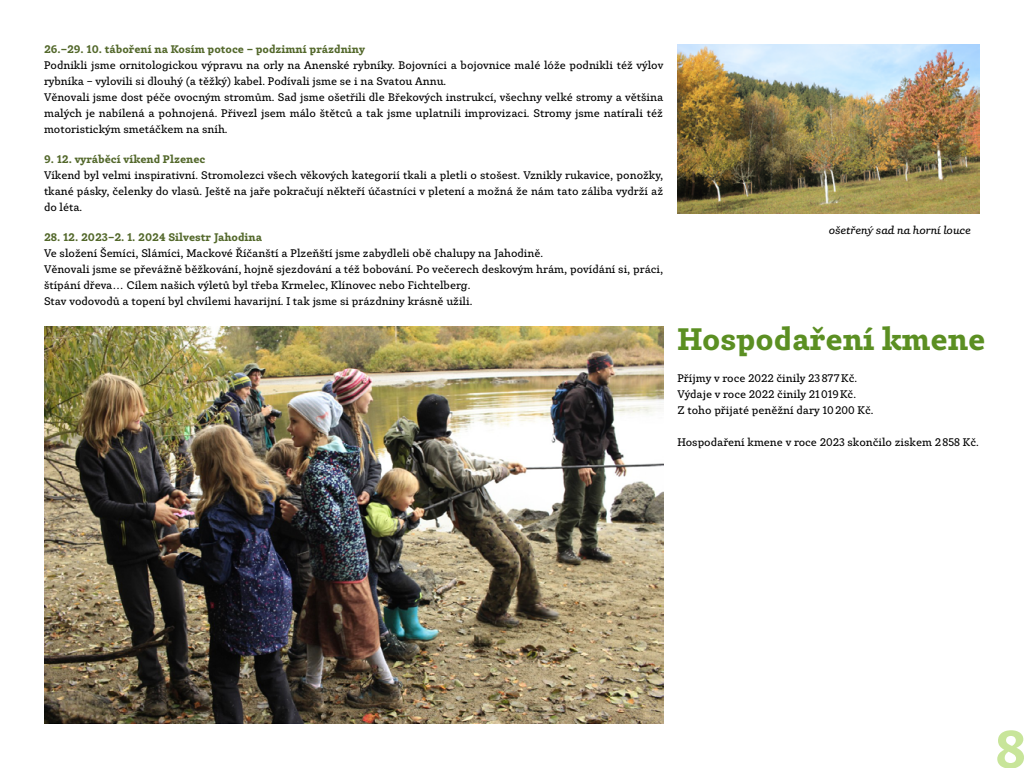
<style>
.page{position:relative;width:1024px;height:768px;background:#fff}
.page>*{position:absolute;margin:0;border:0;box-sizing:border-box;transform-origin:0 0}
.t1{font:700 53px "Carot Slab";color:#c8e59a}
.t2{font:700 31px "Carot Slab";color:#5b8f22}
.t3{font:11px/16px "Carot Slab";color:#000}
.t4{font:700 11px "Carot Slab";color:#53682b}
.t5{font:italic 11px "Carot Slab";color:#000}
</style>
<div class="page">
<img style="left:44px;top:326px;width:619px;height:398px">
<img style="left:677px;top:44px;width:303px;height:169px">
<p class="t4" style="left:44px;top:42px;width:322px">26.–29. 10. táboření na Kosím potoce – podzimní prázdniny</p>
<p class="t3" style="left:44px;top:57px;width:621px">Podnikli jsme ornitologickou výpravu na orly na Anenské rybníky. Bojovníci a bojovnice malé lóže podnikli též výlov rybníka – vylovili si dlouhý (a těžký) kabel. Podívali jsme se i na Svatou Annu.<br>Věnovali jsme dost péče ovocným stromům. Sad jsme ošetřili dle Břekových instrukcí, všechny velké stromy a většina malých je nabílená a pohnojená. Přivezl jsem málo štětců a tak jsme uplatnili improvizaci. Stromy jsme natírali též motoristickým smetáčkem na sníh.</p>
<p class="t4" style="left:44px;top:152px;width:163px">9. 12. vyráběcí víkend Plzenec</p>
<p class="t3" style="left:44px;top:167px;width:621px;text-align:justify">Víkend byl velmi inspirativní. Stromolezci všech věkových kategorií tkali a pletli o stošest. Vznikly rukavice, ponožky, tkané pásky, čelenky do vlasů. Ještě na jaře pokračují někteří účastníci v pletení a možná že nám tato záliba vydrží až do léta.</p>
<p class="t4" style="left:44px;top:230px;width:220px">28. 12. 2023–2. 1. 2024 Silvestr Jahodina</p>
<p class="t3" style="left:44px;top:245px;width:621px">Ve složení Šemíci, Slámíci, Mackové Říčanští a Plzeňští jsme zabydleli obě chalupy na Jahodině.<br>Věnovali jsme se převážně běžkování, hojně sjezdování a též bobování. Po večerech deskovým hrám, povídání si, práci, štípání dřeva… Cílem našich výletů byl třeba Krmelec, Klínovec nebo Fichtelberg.<br>Stav vodovodů a topení byl chvílemi havarijní. I tak jsme si prázdniny krásně užili.</p>
<p class="t5" style="left:829px;top:224px;width:144px">ošetřený sad na horní louce</p>
<h2 class="t2" style="left:677px;top:320px;width:310px">Hospodaření kmene</h2>
<p class="t3" style="left:677px;top:371px;width:198px">Příjmy v roce 2022 činily 23877Kč.<br>Výdaje v roce 2022 činily 21019Kč.<br>Z toho přijaté peněžní dary 10200 Kč.</p>
<p class="t3" style="left:677px;top:435px;width:303px">Hospodaření kmene v roce 2023 skončilo ziskem 2858 Kč.</p>
<h1 class="t1" style="left:995px;top:717px;width:32px">8</h1>
</div>
